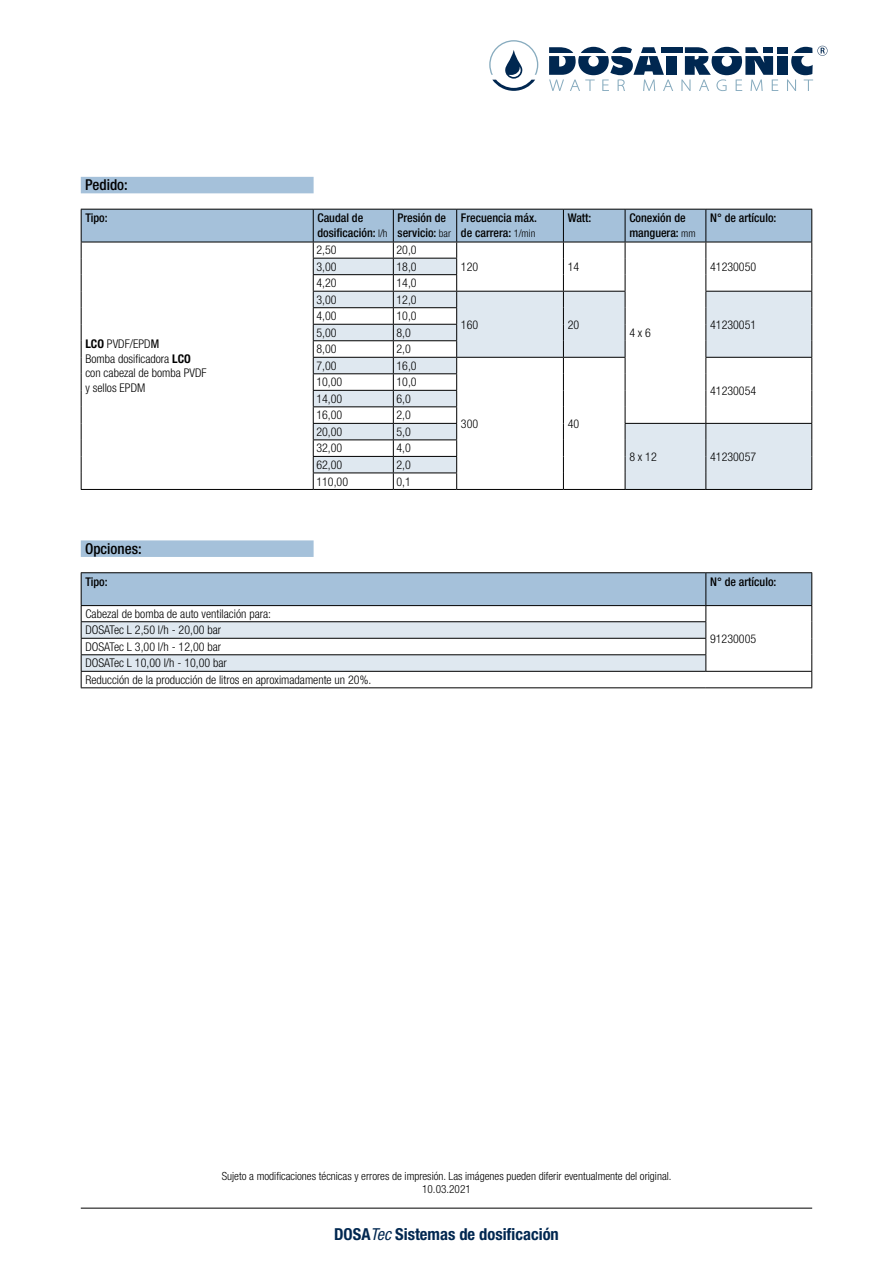
<style>
.page{position:relative;width:893px;height:1263px;background:#fff}
.page>*{position:absolute;margin:0;border:0;box-sizing:border-box;transform-origin:0 0}
.t1{font:700 condensed 16.5px "Helvetica Neue LT Pro";color:#002750}
.t2{font:500 condensed 15px "Helvetica Neue LT Pro";color:#000}
.t3{font:300 condensed 12px/14.4px "Helvetica Neue LT Pro";color:#000}
.t4{font:500 condensed 12px/14.4px "Helvetica Neue LT Pro";color:#000}
.t5{font:300 condensed 11.25px/13.5px "Helvetica Neue LT Pro";color:#000;text-align:center}
.s1{font-weight:300;font-size:10.5px}
.s2{font-weight:700}
.s3{font-weight:400}
.s4{font-weight:400;font-style:italic}
</style>
<div class="page">
<hr style="left:81px;top:1208px;width:731px;height:1px;background:#000">
<svg style="left:489px;top:40px;width:339px;height:51px"></svg>
<div style="left:81px;top:177px;width:233px;height:16px;background:#a5c1da"></div>
<hr style="left:313px;top:489px;width:80px;height:1px;background:#000">
<hr style="left:393px;top:489px;width:64px;height:1px;background:#000">
<hr style="left:81px;top:489px;width:232px;height:1px;background:#000">
<hr style="left:457px;top:489px;width:106px;height:1px;background:#000">
<hr style="left:563px;top:489px;width:62px;height:1px;background:#000">
<hr style="left:625px;top:489px;width:81px;height:1px;background:#000">
<svg style="left:81px;top:209px;width:731px;height:280px"></svg>
<hr style="left:706px;top:489px;width:106px;height:1px;background:#000">
<div style="left:81px;top:540px;width:233px;height:17px;background:#a5c1da"></div>
<hr style="left:81px;top:572px;width:625px;height:1px;background:#000">
<hr style="left:706px;top:572px;width:106px;height:1px;background:#000">
<svg style="left:81px;top:573px;width:731px;height:114px"></svg>
<hr style="left:81px;top:687px;width:625px;height:1px;background:#000">
<hr style="left:706px;top:687px;width:106px;height:1px;background:#000">
<p class="t2" style="left:85px;top:176px;width:44px">Pedido:</p>
<p class="t4" style="left:85px;top:211px;width:24px">Tipo:</p>
<p class="t4" style="left:317px;top:211px;width:72px">Caudal de dosificación: <span class="s1">l/h</span></p>
<p class="t4" style="left:398px;top:211px;width:55px">Presión de servicio: <span class="s1">bar</span></p>
<p class="t4" style="left:461px;top:211px;width:76px">Frecuencia máx. de carrera: <span class="s1">1/min</span></p>
<p class="t4" style="left:568px;top:211px;width:25px">Watt:</p>
<p class="t4" style="left:629px;top:211px;width:68px">Conexión de manguera: <span class="s1">mm</span></p>
<p class="t4" style="left:710px;top:211px;width:68px">N° de artículo:</p>
<p class="t3" style="left:85px;top:337px;width:123px"><span class="s2">LCO</span> PVDF/EPD<span class="s3">M<br></span>Bomba dosificadora <span class="s2">LCO </span>con cabezal de bomba PVDF y sellos EPDM</p>
<p class="t3" style="left:316px;top:243px;width:22px">2,50</p>
<p class="t3" style="left:396px;top:243px;width:22px">20,0</p>
<p class="t3" style="left:316px;top:259px;width:22px">3,00</p>
<p class="t3" style="left:396px;top:259px;width:22px">18,0</p>
<p class="t3" style="left:710px;top:259px;width:48px">41230050</p>
<p class="t3" style="left:316px;top:276px;width:22px">4,20</p>
<p class="t3" style="left:396px;top:276px;width:22px">14,0</p>
<p class="t3" style="left:316px;top:292px;width:22px">3,00</p>
<p class="t3" style="left:396px;top:292px;width:22px">12,0</p>
<p class="t3" style="left:461px;top:317px;width:19px">160</p>
<p class="t3" style="left:568px;top:317px;width:13px">20</p>
<p class="t3" style="left:710px;top:317px;width:48px">41230051</p>
<p class="t3" style="left:461px;top:259px;width:19px">120</p>
<p class="t3" style="left:568px;top:259px;width:13px">14</p>
<p class="t3" style="left:316px;top:309px;width:22px">4,00</p>
<p class="t3" style="left:396px;top:309px;width:22px">10,0</p>
<p class="t3" style="left:316px;top:325px;width:22px">5,00</p>
<p class="t3" style="left:396px;top:325px;width:16px">8,0</p>
<p class="t3" style="left:316px;top:342px;width:22px">8,00</p>
<p class="t3" style="left:396px;top:342px;width:16px">2,0</p>
<p class="t3" style="left:316px;top:358px;width:22px">7,00</p>
<p class="t3" style="left:396px;top:358px;width:22px">16,0</p>
<p class="t3" style="left:629px;top:325px;width:23px">4 x 6</p>
<p class="t3" style="left:316px;top:375px;width:27px">10,00</p>
<p class="t3" style="left:396px;top:375px;width:22px">10,0</p>
<p class="t3" style="left:316px;top:391px;width:27px">14,00</p>
<p class="t3" style="left:396px;top:391px;width:16px">6,0</p>
<p class="t3" style="left:316px;top:408px;width:27px">16,00</p>
<p class="t3" style="left:396px;top:408px;width:16px">2,0</p>
<p class="t3" style="left:316px;top:424px;width:27px">20,00</p>
<p class="t3" style="left:396px;top:424px;width:16px">5,0</p>
<p class="t3" style="left:316px;top:441px;width:27px">32,00</p>
<p class="t3" style="left:396px;top:441px;width:16px">4,0</p>
<p class="t3" style="left:316px;top:457px;width:27px">62,00</p>
<p class="t3" style="left:396px;top:457px;width:16px">2,0</p>
<p class="t3" style="left:316px;top:474px;width:33px">110,00</p>
<p class="t3" style="left:396px;top:474px;width:16px">0,1</p>
<p class="t3" style="left:461px;top:416px;width:19px">300</p>
<p class="t3" style="left:568px;top:416px;width:13px">40</p>
<p class="t3" style="left:710px;top:383px;width:48px">41230054</p>
<p class="t3" style="left:629px;top:449px;width:29px">8 x 12</p>
<p class="t3" style="left:710px;top:449px;width:48px">41230057</p>
<p class="t2" style="left:85px;top:539px;width:58px">Opciones:</p>
<p class="t4" style="left:85px;top:574px;width:24px">Tipo:</p>
<p class="t4" style="left:710px;top:574px;width:68px">N° de artículo:</p>
<p class="t3" style="left:85px;top:606px;width:187px">Cabezal de bomba de auto ventilación para:</p>
<p class="t3" style="left:710px;top:631px;width:48px">91230005</p>
<p class="t3" style="left:85px;top:622px;width:287px;line-height:16.5px">DOSATec L 2,50 l/h - 20,00 bar<br>DOSATec L 3,00 l/h - 12,00 bar<br>DOSATec L 10,00 l/h - 10,00 bar<br>Reducción de la producción de litros en aproximadamente un 20%.</p>
<p class="t5" style="left:222px;top:1169px;width:451px">Sujeto a modificaciones técnicas y errores de impresión. Las imágenes pueden diferir eventualmente del original.<br>10.03.2021</p>
<h1 class="t1" style="left:334px;top:1224px;width:226px">DOSA<span class="s4">Tec</span> Sistemas de dosificación</h1>
</div>
